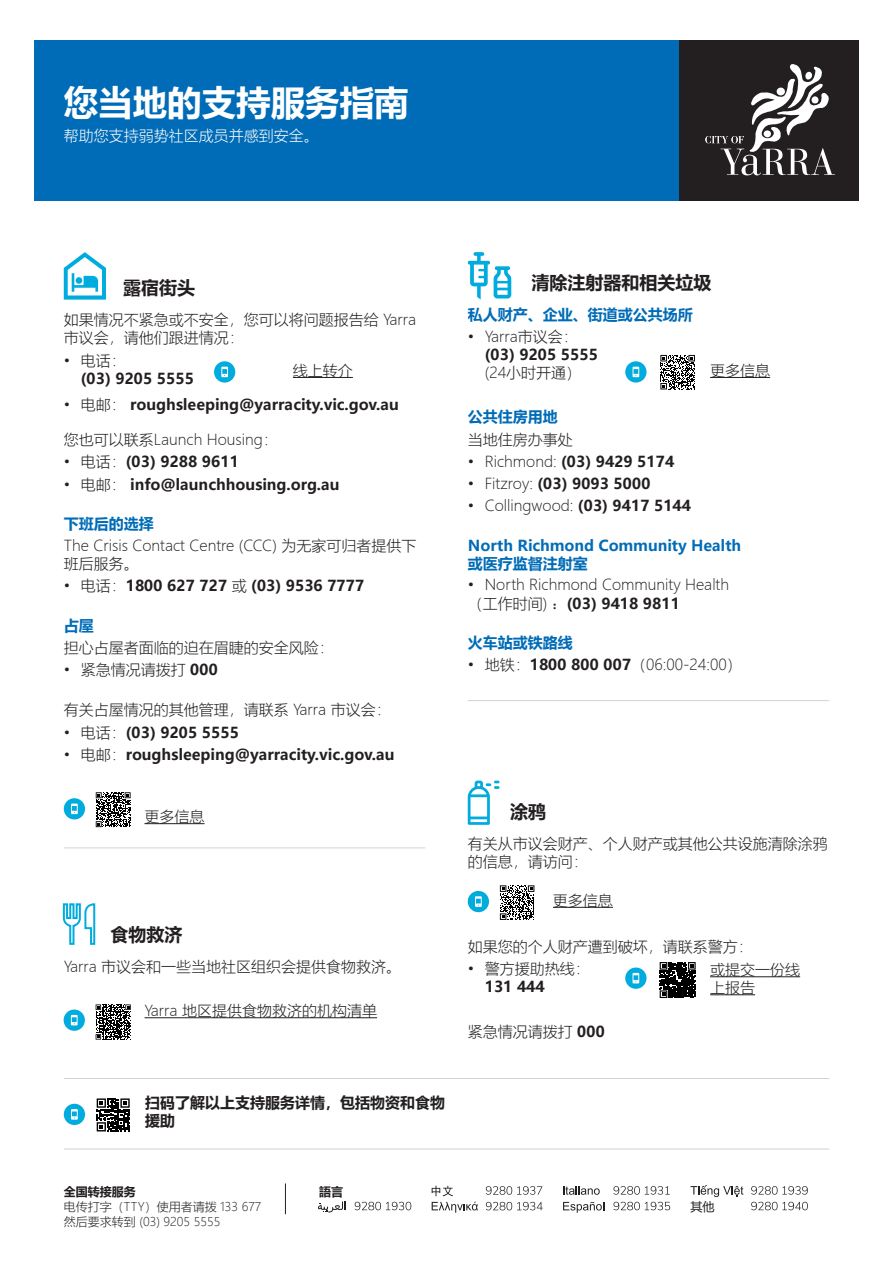
<style>
.page{position:relative;width:893px;height:1263px;background:#fff}
.page>*{position:absolute;margin:0;border:0;box-sizing:border-box;transform-origin:0 0}
.t1{font:700 34.5px "Microsoft Ya Hei";color:#fff}
.t2{font:700 18px "Microsoft Ya Hei";color:#231f20}
.t3{font:300 15px/18px "Microsoft Ya Hei";color:#231f20}
.t4{font:700 15px/18px "Microsoft Ya Hei";color:#231f20}
.t5{font:700 15px/18px "Microsoft Ya Hei";color:#006cb7}
.t6{font:300 15px "Microsoft Ya Hei";color:#fff}
.t7{font:300 12px/15px "Microsoft Ya Hei";color:#231f20}
.t8{font:700 12px "Microsoft Ya Hei";color:#231f20}
.t9{font:12px "Microsoft Ya Hei";color:#231f20}
.s1{font-weight:300}
.s2{font-weight:700}
.s3{font-family:"Sim Sun";font-weight:400}
</style>
<div class="page">
<div style="left:679px;top:40px;width:179px;height:161px;background:#231f20"></div>
<svg style="left:705px;top:64px;width:130px;height:111px"></svg>
<div style="left:34px;top:40px;width:645px;height:161px;background:#006cb7"></div>
<hr style="left:145px;top:823px;width:60px;height:1px;background:#231f20">
<hr style="left:145px;top:1017px;width:232px;height:1px;background:#231f20">
<svg style="left:95px;top:1004px;width:1px;height:36px"></svg>
<svg style="left:96px;top:1004px;width:35px;height:36px"></svg>
<svg style="left:95px;top:792px;width:7px;height:36px"></svg>
<svg style="left:96px;top:792px;width:35px;height:35px"></svg>
<svg style="left:64px;top:1009px;width:21px;height:22px"></svg>
<svg style="left:71px;top:1015px;width:7px;height:10px"></svg>
<div style="left:64px;top:1104px;width:21px;height:21px;background:#00acdd;border-radius:50%"></div>
<svg style="left:71px;top:1109px;width:7px;height:11px"></svg>
<div style="left:64px;top:798px;width:21px;height:21px;background:#00acdd;border-radius:50%"></div>
<svg style="left:71px;top:803px;width:7px;height:11px"></svg>
<svg style="left:318px;top:1201px;width:93px;height:11px"></svg>
<svg style="left:486px;top:1186px;width:56px;height:9px"></svg>
<svg style="left:432px;top:1186px;width:21px;height:10px"></svg>
<svg style="left:486px;top:1202px;width:57px;height:8px"></svg>
<svg style="left:432px;top:1202px;width:46px;height:11px"></svg>
<svg style="left:613px;top:1186px;width:57px;height:9px"></svg>
<svg style="left:563px;top:1186px;width:37px;height:9px"></svg>
<svg style="left:613px;top:1202px;width:57px;height:8px"></svg>
<svg style="left:563px;top:1202px;width:41px;height:11px"></svg>
<svg style="left:751px;top:1186px;width:57px;height:9px"></svg>
<svg style="left:751px;top:1202px;width:57px;height:8px"></svg>
<svg style="left:690px;top:1185px;width:53px;height:12px"></svg>
<hr style="left:285px;top:1183px;width:1px;height:31px;background:#231f20">
<svg style="left:660px;top:962px;width:36px;height:36px"></svg>
<svg style="left:500px;top:885px;width:34px;height:35px"></svg>
<svg style="left:625px;top:967px;width:21px;height:22px"></svg>
<svg style="left:632px;top:973px;width:7px;height:10px"></svg>
<div style="left:468px;top:891px;width:21px;height:21px;background:#00acdd;border-radius:50%"></div>
<svg style="left:475px;top:896px;width:7px;height:11px"></svg>
<hr style="left:710px;top:976px;width:90px;height:1px;background:#231f20">
<hr style="left:710px;top:994px;width:45px;height:1px;background:#231f20">
<svg style="left:660px;top:355px;width:35px;height:35px"></svg>
<svg style="left:625px;top:361px;width:21px;height:22px"></svg>
<svg style="left:632px;top:367px;width:7px;height:10px"></svg>
<div style="left:214px;top:361px;width:21px;height:22px;background:#00acdd;border-radius:50%"></div>
<svg style="left:221px;top:367px;width:7px;height:10px"></svg>
<svg style="left:96px;top:1098px;width:34px;height:34px"></svg>
<svg style="left:97px;top:1098px;width:33px;height:33px"></svg>
<hr style="left:64px;top:1078px;width:765px;height:1px;background:#d1d2d4">
<hr style="left:64px;top:1148px;width:765px;height:1px;background:#d1d2d4">
<hr style="left:293px;top:377px;width:60px;height:1px;background:#231f20">
<hr style="left:710px;top:377px;width:60px;height:1px;background:#231f20">
<hr style="left:553px;top:907px;width:60px;height:1px;background:#231f20">
<hr style="left:64px;top:847px;width:361px;height:1px;background:#d1d2d4">
<hr style="left:468px;top:700px;width:361px;height:1px;background:#d1d2d4">
<svg style="left:64px;top:252px;width:42px;height:48px"></svg>
<svg style="left:468px;top:781px;width:32px;height:44px"></svg>
<svg style="left:468px;top:252px;width:43px;height:48px"></svg>
<svg style="left:62px;top:903px;width:34px;height:42px"></svg>
<h1 class="t1" style="left:64px;top:78px;width:346px">您当地的支持服务指南</h1>
<p class="t6" style="left:64px;top:126px;width:256px">帮助您支持弱势社区成员并感到安全。</p>
<p class="t2" style="left:531px;top:270px;width:181px">清除注射器和相关垃圾</p>
<p class="t5" style="left:468px;top:305px;width:226px">私人财产、企业、街道或公共场所</p>
<p class="t3" style="left:468px;top:327px;width:112px">• Yarra市议会：</p>
<p class="t4" style="left:485px;top:345px;width:115px">(03) 9205 5555</p>
<p class="t3" style="left:485px;top:363px;width:98px">(24小时开通）</p>
<p class="t5" style="left:468px;top:407px;width:91px">公共住房用地</p>
<p class="t3" style="left:468px;top:430px;width:106px">当地住房办事处</p>
<p class="t4" style="left:468px;top:452px;width:208px"><span class="s1">• Richmond:</span> (03) 9429 5174</p>
<p class="t4" style="left:468px;top:474px;width:184px"><span class="s1">• Fitzroy:</span> (03) 9093 5000</p>
<p class="t3" style="left:468px;top:497px;width:225px">• Collingwood: <span class="s2">(03) 9417 5144</span></p>
<p class="t5" style="left:468px;top:536px;width:275px">North Richmond Community Health或医疗监督注射室</p>
<p class="t3" style="left:468px;top:575px;width:263px;line-height:18.6px">• North Richmond Community Health（工作时间) <span class="s3">：</span><span class="s2">(03) 9418 9811</span></p>
<p class="t5" style="left:468px;top:633px;width:106px">火车站或铁路线</p>
<p class="t3" style="left:468px;top:656px;width:276px">• 地铁：<span class="s2">1800 800 007</span>（06:00-24:00）</p>
<p class="t2" style="left:123px;top:275px;width:73px">露宿街头</p>
<p class="t3" style="left:64px;top:310px;width:354px">如果情况不紧急或不安全，您可以将问题报告给 Yarra市议会，请他们跟进情况：</p>
<p class="t3" style="left:64px;top:351px;width:64px">• 电话：</p>
<p class="t4" style="left:81px;top:368px;width:115px">(03) 9205 5555</p>
<p class="t4" style="left:64px;top:395px;width:337px"><span class="s1">• 电邮：</span> roughsleeping@yarracity.vic.gov.au</p>
<p class="t3" style="left:64px;top:430px;width:216px">您也可以联系Launch Housing：</p>
<p class="t4" style="left:64px;top:452px;width:177px"><span class="s1">• 电话：</span>(03) 9288 9611</p>
<p class="t4" style="left:64px;top:475px;width:277px"><span class="s1">• 电邮：</span> info@launchhousing.org.au</p>
<p class="t5" style="left:64px;top:514px;width:92px">下班后的选择</p>
<p class="t3" style="left:64px;top:536px;width:354px">The Crisis Contact Centre (CCC) 为无家可归者提供下班后服务。</p>
<p class="t4" style="left:64px;top:576px;width:302px"><span class="s1">• 电话：</span>1800 627 727 <span class="s1">或</span> (03) 9536 7777</p>
<p class="t5" style="left:64px;top:616px;width:31px">占屋</p>
<p class="t3" style="left:64px;top:638px;width:271px">担心占屋者面临的迫在眉睫的安全风险：</p>
<p class="t3" style="left:64px;top:660px;width:156px">• 紧急情况请拨打 <span class="s2">000</span></p>
<p class="t3" style="left:64px;top:701px;width:328px">有关占屋情况的其他管理，请联系 Yarra 市议会：</p>
<p class="t4" style="left:64px;top:723px;width:177px"><span class="s1">• 电话：</span>(03) 9205 5555</p>
<p class="t4" style="left:64px;top:745px;width:332px"><span class="s1">• 电邮：</span>roughsleeping@yarracity.vic.gov.au</p>
<p class="t3" style="left:293px;top:361px;width:61px">线上转介</p>
<p class="t3" style="left:710px;top:361px;width:61px">更多信息</p>
<p class="t3" style="left:145px;top:808px;width:61px">更多信息</p>
<p class="t2" style="left:111px;top:922px;width:73px">食物救济</p>
<p class="t3" style="left:64px;top:957px;width:339px">Yarra 市议会和一些当地社区组织会提供食物救济。</p>
<p class="t3" style="left:145px;top:1002px;width:234px">Yarra 地区提供食物救济的机构清单</p>
<p class="t4" style="left:145px;top:1093px;width:301px">扫码了解以上支持服务详情，包括物资和食物援助</p>
<p class="t8" style="left:64px;top:1183px;width:74px">全国转接服务</p>
<p class="t7" style="left:64px;top:1198px;width:199px">电传打字（TTY）使用者请拨 133 677然后要求转到 (03) 9205 5555</p>
<p class="t8" style="left:319px;top:1183px;width:25px">語言</p>
<p class="t2" style="left:510px;top:799px;width:37px">涂鸦</p>
<p class="t3" style="left:468px;top:834px;width:361px">有关从市议会财产、个人财产或其他公共设施清除涂鸦的信息，请访问：</p>
<p class="t3" style="left:553px;top:891px;width:61px">更多信息</p>
<p class="t3" style="left:468px;top:937px;width:286px">如果您的个人财产遭到破坏，请联系警方：</p>
<p class="t3" style="left:468px;top:959px;width:124px">• 警方援助热线：</p>
<p class="t4" style="left:485px;top:977px;width:61px">131 444</p>
<p class="t3" style="left:468px;top:1022px;width:139px">紧急情况请拨打 <span class="s2">000</span></p>
<p class="t3" style="left:710px;top:961px;width:91px">或提交一份线上报告</p>
<p class="t9" style="left:690px;top:1198px;width:25px">其他</p>
</div>
